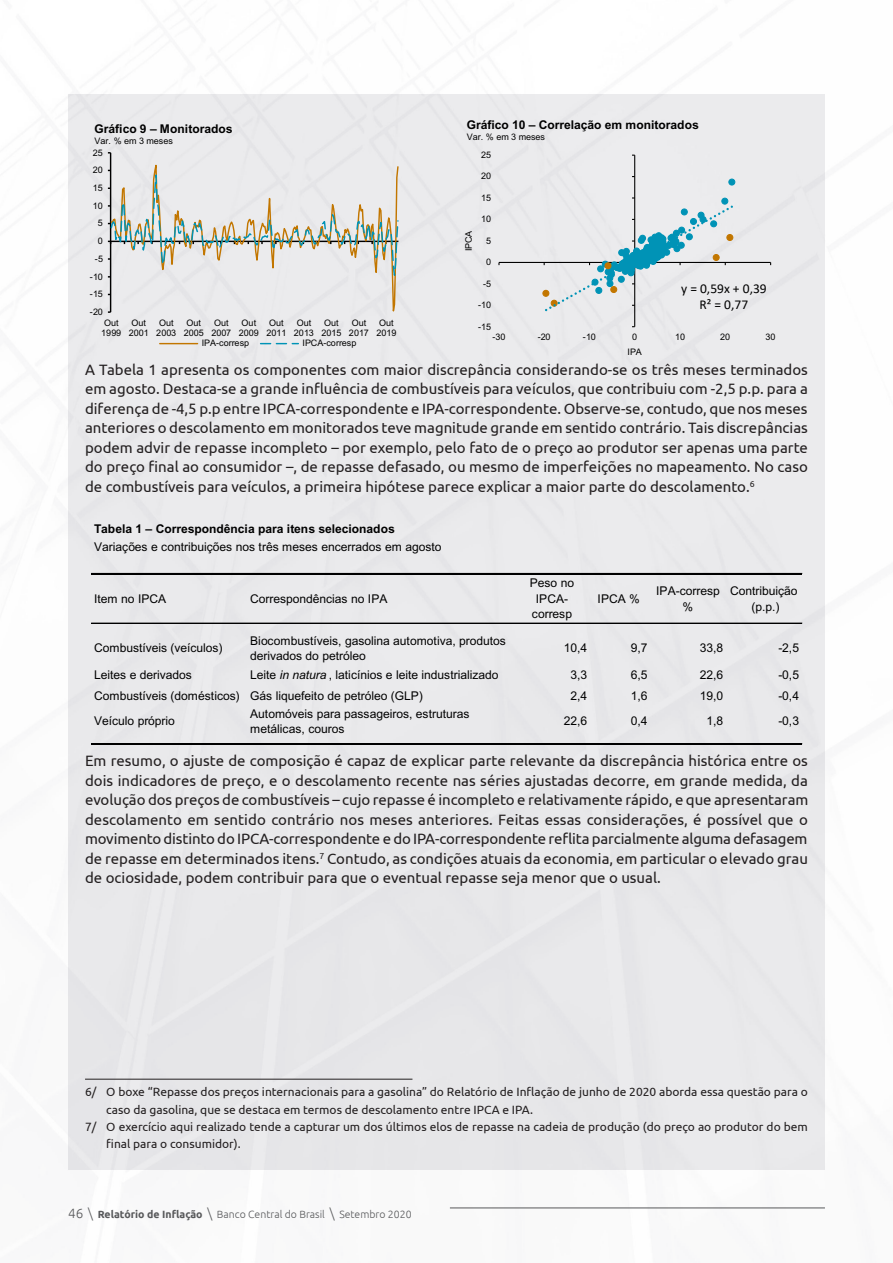
<style>
.page{position:relative;width:893px;height:1263px;background:#fff}
.page>*{position:absolute;margin:0;border:0;box-sizing:border-box;transform-origin:0 0}
._3__Corpo_de_texto{font:15px/19.5px "Ubuntu";color:#231f20;text-align:justify}
.t1{font:13.5px/16.5px "Calibri";color:#000;text-align:center}
.t2{font:12px/15.3px "Arial";letter-spacing:-.005em;color:#000}
._6__Rodapé{font:12px/17.2px "Ubuntu";color:#231f20}
.t3{font:700 12px "Arial";color:#000}
.t4{font:300 10.5px "Ubuntu";color:#57585a}
.t5{font:9px/10.4px "Arial";letter-spacing:.005em;color:#000;text-align:center}
.s1{font-weight:700}
.s2{font-style:italic}
.s3{font-size:13.5px}
</style>
<div class="page">
<div style="left:68px;top:94px;width:757px;height:1075px;background:#ececee"></div>
<hr style="left:450px;top:1208px;width:375px;height:1px;background:#57585a">
<hr style="left:85px;top:1079px;width:327px;height:1px;background:#231f20">
<hr style="left:634px;top:155px;width:1px;height:172px;background:#000">
<hr style="left:499px;top:262px;width:272px;height:1px;background:#000">
<svg style="left:729px;top:179px;width:6px;height:6px"></svg>
<div style="left:728px;top:179px;width:7px;height:7px;border:1px solid #0093b6;border-radius:50%"></div>
<div style="left:542px;top:290px;width:7px;height:7px;border:1px solid #c27600;border-radius:50%"></div>
<svg style="left:543px;top:197px;width:192px;height:116px"></svg>
<hr style="left:110px;top:153px;width:1px;height:159px;background:#000">
<svg style="left:108px;top:152px;width:291px;height:136px"></svg>
<hr style="left:160px;top:343px;width:38px;height:1px;background:#c27600">
<svg style="left:261px;top:343px;width:37px;height:1px"></svg>
<hr style="left:92px;top:573px;width:710px;height:2px;background:#000">
<hr style="left:92px;top:623px;width:710px;height:1px;background:#000">
<hr style="left:92px;top:743px;width:710px;height:1px;background:#000">
<hr style="left:92px;top:744px;width:710px;height:1px;background:#000">
<p class="t3" style="left:95px;top:122px;width:139px">Gráfico 9 – Monitorados</p>
<p class="t5" style="left:95px;top:136px;width:80px">Var. % em 3 meses</p>
<p class="t5" style="left:93px;top:147px;width:12px">25</p>
<p class="t5" style="left:93px;top:165px;width:12px">20</p>
<p class="t5" style="left:93px;top:183px;width:12px">15</p>
<p class="t5" style="left:93px;top:200px;width:12px">10</p>
<p class="t5" style="left:98px;top:218px;width:7px">5</p>
<p class="t5" style="left:98px;top:236px;width:7px">0</p>
<p class="t5" style="left:95px;top:254px;width:10px">-5</p>
<p class="t5" style="left:90px;top:271px;width:14px">-10</p>
<p class="t5" style="left:90px;top:289px;width:14px">-15</p>
<p class="t5" style="left:90px;top:307px;width:14px">-20</p>
<p class="t5" style="left:101px;top:317px;width:21px">Out<br>1999</p>
<p class="t5" style="left:129px;top:317px;width:21px">Out<br>2001</p>
<p class="t5" style="left:156px;top:317px;width:21px">Out<br>2003</p>
<p class="t5" style="left:184px;top:317px;width:21px">Out<br>2005</p>
<p class="t5" style="left:211px;top:317px;width:21px">Out<br>2007</p>
<p class="t5" style="left:239px;top:317px;width:21px">Out<br>2009</p>
<p class="t5" style="left:266px;top:317px;width:21px">Out<br>2011</p>
<p class="t5" style="left:294px;top:317px;width:21px">Out<br>2013</p>
<p class="t5" style="left:321px;top:317px;width:21px">Out<br>2015</p>
<p class="t5" style="left:349px;top:317px;width:21px">Out<br>2017</p>
<p class="t5" style="left:376px;top:317px;width:21px">Out<br>2019</p>
<p class="t5" style="left:202px;top:338px;width:49px">IPA-corresp</p>
<p class="t5" style="left:303px;top:338px;width:55px">IPCA-corresp</p>
<p class="t3" style="left:467px;top:118px;width:233px">Gráfico 10 – Correlação em monitorados</p>
<p class="t5" style="left:467px;top:132px;width:80px">Var. % em 3 meses</p>
<p class="t5" style="left:481px;top:150px;width:12px">25</p>
<p class="t5" style="left:481px;top:171px;width:12px">20</p>
<p class="t5" style="left:481px;top:193px;width:12px">15</p>
<p class="t5" style="left:464px;top:251px;width:22px;rotate:-90deg">IPCA</p>
<p class="t5" style="left:481px;top:214px;width:12px">10</p>
<p class="t5" style="left:486px;top:236px;width:7px">5</p>
<p class="t5" style="left:486px;top:257px;width:7px">0</p>
<p class="t5" style="left:483px;top:278px;width:10px">-5</p>
<p class="t5" style="left:478px;top:300px;width:14px">-10</p>
<p class="t5" style="left:478px;top:321px;width:14px">-15</p>
<p class="t1" style="left:681px;top:279px;width:87px">y = 0,59x + 0,39<br>R² = 0,77</p>
<p class="t5" style="left:492px;top:332px;width:14px">-30</p>
<p class="t5" style="left:538px;top:332px;width:14px">-20</p>
<p class="t5" style="left:583px;top:332px;width:14px">-10</p>
<p class="t5" style="left:632px;top:332px;width:7px">0</p>
<p class="t5" style="left:675px;top:332px;width:12px">10</p>
<p class="t5" style="left:720px;top:332px;width:12px">20</p>
<p class="t5" style="left:765px;top:332px;width:12px">30</p>
<p class="t5" style="left:627px;top:347px;width:16px">IPA</p>
<p class="_3__Corpo_de_texto" style="left:85px;top:359px;width:724px">A Tabela 1 apresenta os componentes com maior discrepância considerando-se os três meses terminados em agosto. Destaca-se a grande influência de combustíveis para veículos, que contribuiu com -2,5 p.p. para a diferença de -4,5 p.p entre IPCA-correspondente e IPA-correspondente. Observe-se, contudo, que nos meses anteriores o descolamento em monitorados teve magnitude grande em sentido contrário. Tais discrepâncias podem advir de repasse incompleto – por exemplo, pelo fato de o preço ao produtor ser apenas uma parte do preço final ao consumidor –, de repasse defasado, ou mesmo de imperfeições no mapeamento. No caso de combustíveis para veículos, a primeira hipótese parece explicar a maior parte do descolamento.<sup>6</sup></p>
<p class="t2" style="left:94px;top:519px;width:349px;line-height:18.6px"><span class="s1">Tabela 1 – Correspondência para itens selecionados<br></span>Variações e contribuições nos três meses encerrados em agosto</p>
<p class="t2" style="left:94px;top:591px;width:74px">Item no IPCA</p>
<p class="t2" style="left:250px;top:591px;width:139px">Correspondências no IPA</p>
<p class="t2" style="left:530px;top:576px;width:46px;text-align:center">Peso no<br>IPCA&shy;corresp</p>
<p class="t2" style="left:598px;top:591px;width:44px">IPCA %</p>
<p class="t2" style="left:656px;top:583px;width:65px;text-align:center">IPA-corresp %</p>
<p class="t2" style="left:730px;top:583px;width:69px;text-align:center">Contribuição (p.p.)</p>
<p class="t2" style="left:94px;top:641px;width:130px">Combustíveis (veículos)</p>
<p class="t2" style="left:250px;top:633px;width:257px">Biocombustíveis, gasolina automotiva, produtos derivados do petróleo</p>
<p class="t2" style="left:564px;top:641px;width:25px">10,4</p>
<p class="t2" style="left:631px;top:641px;width:18px">9,7</p>
<p class="t2" style="left:700px;top:641px;width:25px">33,8</p>
<p class="t2" style="left:778px;top:641px;width:22px">-2,5</p>
<p class="t2" style="left:94px;top:667px;width:99px">Leites e derivados</p>
<p class="t2" style="left:250px;top:667px;width:250px">Leite <span class="s2">in natura</span> , laticínios e leite industrializado</p>
<p class="t2" style="left:570px;top:667px;width:18px">3,3</p>
<p class="t2" style="left:631px;top:667px;width:18px">6,5</p>
<p class="t2" style="left:700px;top:667px;width:25px">22,6</p>
<p class="t2" style="left:778px;top:667px;width:22px">-0,5</p>
<p class="t2" style="left:94px;top:688px;width:330px">Combustíveis (domésticos) Gás liquefeito de petróleo (GLP)</p>
<p class="t2" style="left:570px;top:688px;width:18px">2,4</p>
<p class="t2" style="left:631px;top:688px;width:18px">1,6</p>
<p class="t2" style="left:700px;top:688px;width:25px">19,0</p>
<p class="t2" style="left:778px;top:688px;width:22px">-0,4</p>
<p class="t2" style="left:94px;top:713px;width:82px">Veículo próprio</p>
<p class="t2" style="left:250px;top:706px;width:221px">Automóveis para passageiros, estruturas metálicas, couros</p>
<p class="t2" style="left:564px;top:713px;width:25px">22,6</p>
<p class="t2" style="left:631px;top:713px;width:18px">0,4</p>
<p class="t2" style="left:706px;top:713px;width:18px">1,8</p>
<p class="t2" style="left:778px;top:713px;width:22px">-0,3</p>
<p class="_3__Corpo_de_texto" style="left:85px;top:751px;width:725px">Em resumo, o ajuste de composição é capaz de explicar parte relevante da discrepância histórica entre os dois indicadores de preço, e o descolamento recente nas séries ajustadas decorre, em grande medida, da evolução dos preços de combustíveis – cujo repasse é incompleto e relativamente rápido, e que apresentaram descolamento em sentido contrário nos meses anteriores. Feitas essas considerações, é possível que o movimento distinto do IPCA-correspondente e do IPA-correspondente reflita parcialmente alguma defasagem de repasse em determinados itens.<sup>7</sup> Contudo, as condições atuais da economia, em particular o elevado grau de ociosidade, podem contribuir para que o eventual repasse seja menor que o usual.</p>
<p class="_6__Rodapé" style="left:106px;top:1083px;width:703px;text-indent:-21px">6/ O boxe “Repasse dos preços internacionais para a gasolina” do Relatório de Inflação de junho de 2020 aborda essa questão para o caso da gasolina, que se destaca em termos de descolamento entre IPCA e IPA.</p>
<p class="_6__Rodapé" style="left:106px;top:1118px;width:703px;text-indent:-21px">7/ O exercício aqui realizado tende a capturar um dos últimos elos de repasse na cadeia de produção (do preço ao produtor do bem final para o consumidor).</p>
<p class="t4" style="left:68px;top:1208px;width:345px"><span class="s3">46 \</span> <span class="s1">Relatório de Inflação</span> <span class="s3">\</span> Banco Central do Brasil <span class="s3">\</span> Setembro 2020</p>
</div>
